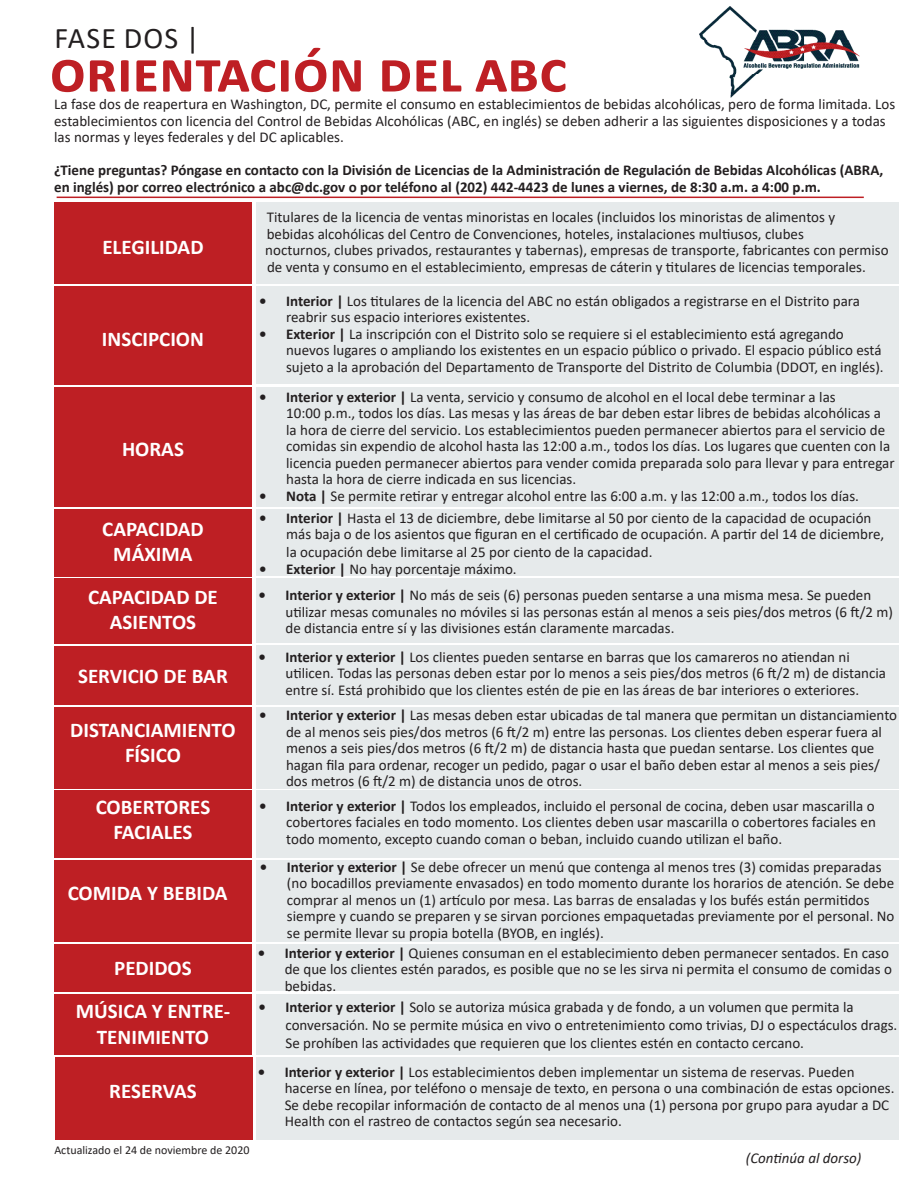
<style>
.page{position:relative;width:918px;height:1188px;background:#fff}
.page>*{position:absolute;margin:0;border:0;box-sizing:border-box;transform-origin:0 0}
.t1{font:700 60px "Calibri";color:#be1f24}
.t2{font:30px "Calibri";letter-spacing:.04em;color:#231f20}
.t3{font:700 21px/25.2px "Calibri";color:#fff;text-align:center}
.t4{font:15px/16.5px "Calibri";color:#231f20}
.t5{font:700 15px/16.5px "Calibri";color:#231f20}
.t6{font:italic 15px "Calibri";color:#231f20}
.t7{font:12px "Calibri";color:#231f20}
.s1{font-weight:700}
</style>
<div class="page">
<div style="left:256px;top:387px;width:643px;height:120px;background:#e6eaeb"></div>
<div style="left:54px;top:994px;width:198px;height:61px;background:#be1f24"></div>
<div style="left:54px;top:579px;width:198px;height:65px;background:#be1f24"></div>
<div style="left:54px;top:646px;width:198px;height:59px;background:#be1f24"></div>
<div style="left:54px;top:510px;width:198px;height:67px;background:#be1f24"></div>
<img style="left:700px;top:6px;width:160px;height:92px">
<div style="left:54px;top:202px;width:198px;height:81px;background:#be1f24"></div>
<div style="left:256px;top:202px;width:643px;height:81px;background:#e6eaeb"></div>
<div style="left:256px;top:510px;width:643px;height:66px;background:#e6eaeb"></div>
<div style="left:54px;top:707px;width:198px;height:81px;background:#be1f24"></div>
<div style="left:256px;top:579px;width:643px;height:64px;background:#e6eaeb"></div>
<div style="left:54px;top:286px;width:198px;height:98px;background:#be1f24"></div>
<div style="left:256px;top:286px;width:643px;height:98px;background:#e6eaeb"></div>
<div style="left:256px;top:707px;width:643px;height:81px;background:#e6eaeb"></div>
<div style="left:54px;top:791px;width:198px;height:67px;background:#be1f24"></div>
<div style="left:256px;top:791px;width:643px;height:67px;background:#e6eaeb"></div>
<div style="left:256px;top:860px;width:643px;height:81px;background:#e6eaeb"></div>
<div style="left:54px;top:860px;width:198px;height:81px;background:#be1f24"></div>
<div style="left:54px;top:945px;width:198px;height:47px;background:#be1f24"></div>
<div style="left:256px;top:945px;width:643px;height:46px;background:#e6eaeb"></div>
<div style="left:54px;top:387px;width:198px;height:120px;background:#be1f24"></div>
<div style="left:256px;top:994px;width:643px;height:61px;background:#e6eaeb"></div>
<div style="left:256px;top:646px;width:643px;height:59px;background:#e6eaeb"></div>
<hr style="left:57px;top:197px;width:807px;height:1px;background:#be1f24">
<div style="left:55px;top:1058px;width:197px;height:82px;background:#be1f24"></div>
<div style="left:256px;top:1058px;width:643px;height:82px;background:#e6eaeb"></div>
<p class="t2" style="left:55px;top:17px;width:146px">FASE DOS |</p>
<p class="t1" style="left:50px;top:29px;width:519px">ORIENTACIÓN DEL ABC</p>
<p class="t4" style="left:54px;top:96px;width:843px">La fase dos de reapertura en Washington, DC, permite el consumo en establecimientos de bebidas alcohólicas, pero de forma limitada. Los establecimientos con licencia del Control de Bebidas Alcohólicas (ABC, en inglés) se deben adherir a las siguientes disposiciones y a todas las normas y leyes federales y del DC aplicables.</p>
<p class="t5" style="left:54px;top:162px;width:831px">¿Tiene preguntas? Póngase en contacto con la División de Licencias de la Administración de Regulación de Bebidas Alcohólicas (ABRA, en inglés) por correo electrónico a abc@dc.gov o por teléfono al (202) 442-4423 de lunes a viernes, de 8:30 a.m. a 4:00 p.m.</p>
<p class="t3" style="left:102px;top:234px;width:103px">ELEGILIDAD</p>
<p class="t3" style="left:102px;top:326px;width:104px">INSCIPCION</p>
<p class="t3" style="left:122px;top:436px;width:63px">HORAS</p>
<p class="t3" style="left:102px;top:516px;width:103px">CAPACIDAD</p>
<p class="t3" style="left:113px;top:541px;width:81px">MÁXIMA</p>
<p class="t3" style="left:88px;top:584px;width:131px">CAPACIDAD DE<br>ASIENTOS</p>
<p class="t3" style="left:78px;top:663px;width:151px">SERVICIO DE BAR</p>
<p class="t3" style="left:70px;top:717px;width:167px">DISTANCIAMIENTO<br>FÍSICO</p>
<p class="t3" style="left:96px;top:794px;width:116px">COBERTORES</p>
<p class="t3" style="left:113px;top:819px;width:81px">FACIALES</p>
<p class="t3" style="left:68px;top:880px;width:161px">COMIDA Y BEBIDA</p>
<p class="t3" style="left:114px;top:955px;width:79px">PEDIDOS</p>
<p class="t3" style="left:76px;top:998px;width:156px">MÚSICA Y ENTRE-<br>TENIMIENTO</p>
<p class="t3" style="left:109px;top:1078px;width:89px">RESERVAS</p>
<p class="t7" style="left:54px;top:1142px;width:197px">Actualizado el 24 de noviembre de 2020</p>
<p class="t4" style="left:267px;top:209px;width:570px">Titulares de la licencia de ventas minoristas en locales (incluidos los minoristas de alimentos y</p>
<p class="t4" style="left:267px;top:225px;width:539px">bebidas alcohólicas del Centro de Convenciones, hoteles, instalaciones multiusos, clubes</p>
<p class="t4" style="left:265px;top:242px;width:625px">nocturnos, clubes privados, restaurantes y tabernas), empresas de transporte, fabricantes con permiso</p>
<p class="t4" style="left:267px;top:258px;width:600px">de venta y consumo en el establecimiento, empresas de cáterin y titulares de licencias temporales.</p>
<p class="t4" style="left:286px;top:292px;width:575px;text-indent:-27px"><span class="s1">• Interior |</span> Los titulares de la licencia del ABC no están obligados a registrarse en el Distrito para reabrir sus espacio interiores existentes.</p>
<p class="t4" style="left:286px;top:325px;width:599px;text-indent:-27px"><span class="s1">• Exterior |</span> La inscripción con el Distrito solo se requiere si el establecimiento está agregando nuevos lugares o ampliando los existentes en un espacio público o privado. El espacio público está sujeto a la aprobación del Departamento de Transporte del Distrito de Columbia (DDOT, en inglés).</p>
<p class="t4" style="left:286px;top:388px;width:610px;text-indent:-27px"><span class="s1">• Interior y exterior |</span> La venta, servicio y consumo de alcohol en el local debe terminar a las<br>10:00 p.m., todos los días. Las mesas y las áreas de bar deben estar libres de bebidas alcohólicas a la hora de cierre del servicio. Los establecimientos pueden permanecer abiertos para el servicio de comidas sin expendio de alcohol hasta las 12:00 a.m., todos los días. Los lugares que cuenten con la licencia pueden permanecer abiertos para vender comida preparada solo para llevar y para entregar hasta la hora de cierre indicada en sus licencias.</p>
<p class="t4" style="left:259px;top:487px;width:601px"><span class="s1">• Nota |</span> Se permite retirar y entregar alcohol entre las 6:00 a.m. y las 12:00 a.m., todos los días.</p>
<p class="t4" style="left:286px;top:509px;width:600px;text-indent:-27px"><span class="s1">• Interior |</span> Hasta el 13 de diciembre, debe limitarse al 50 por ciento de la capacidad de ocupación más baja o de los asientos que figuran en el certificado de ocupación. A partir del 14 de diciembre,</p>
<p class="t4" style="left:286px;top:543px;width:368px">la ocupación debe limitarse al 25 por ciento de la capacidad.</p>
<p class="t4" style="left:259px;top:560px;width:259px"><span class="s1">• Exterior |</span> No hay porcentaje máximo.</p>
<p class="t4" style="left:285px;top:587px;width:609px;text-indent:-27px"><span class="s1">• Interior y exterior |</span> No más de seis (6) personas pueden sentarse a una misma mesa. Se pueden utilizar mesas comunales no móviles si las personas están al menos a seis pies/dos metros (6 ft/2 m) de distancia entre sí y las divisiones están claramente marcadas.</p>
<p class="t4" style="left:285px;top:648px;width:602px;text-indent:-27px"><span class="s1">• Interior y exterior |</span> Los clientes pueden sentarse en barras que los camareros no atiendan ni utilicen. Todas las personas deben estar por lo menos a seis pies/dos metros (6 ft/2 m) de distancia entre sí. Está prohibido que los clientes estén de pie en las áreas de bar interiores o exteriores.</p>
<p class="t4" style="left:286px;top:707px;width:613px;text-indent:-27px"><span class="s1">• Interior y exterior |</span> Las mesas deben estar ubicadas de tal manera que permitan un distanciamiento de al menos seis pies/dos metros (6 ft/2 m) entre las personas. Los clientes deben esperar fuera al menos a seis pies/dos metros (6 ft/2 m) de distancia hasta que puedan sentarse. Los clientes que hagan fila para ordenar, recoger un pedido, pagar o usar el baño deben estar al menos a seis pies/ dos metros (6 ft/2 m) de distancia unos de otros.</p>
<p class="t4" style="left:286px;top:797px;width:591px;text-align:justify;text-indent:-27px"><span class="s1">• Interior y exterior |</span> Todos los empleados, incluido el personal de cocina, deben usar mascarilla o cobertores faciales en todo momento. Los clientes deben usar mascarilla o cobertores faciales en todo momento, excepto cuando coman o beban, incluido cuando utilizan el baño.</p>
<p class="t4" style="left:287px;top:858px;width:609px;text-indent:-27px"><span class="s1">• Interior y exterior |</span> Se debe ofrecer un menú que contenga al menos tres (3) comidas preparadas (no bocadillos previamente envasados) en todo momento durante los horarios de atención. Se debe comprar al menos un (1) artículo por mesa. Las barras de ensaladas y los bufés están permitidos siempre y cuando se preparen y se sirvan porciones empaquetadas previamente por el personal. No se permite llevar su propia botella (BYOB, en inglés).</p>
<p class="t4" style="left:285px;top:944px;width:609px;text-indent:-27px"><span class="s1">• Interior y exterior |</span> Quienes consuman en el establecimiento deben permanecer sentados. En caso de que los clientes estén parados, es posible que no se les sirva ni permita el consumo de comidas o bebidas.</p>
<p class="t4" style="left:285px;top:997px;width:613px;line-height:18px;text-indent:-27px"><span class="s1">• Interior y exterior |</span> Solo se autoriza música grabada y de fondo, a un volumen que permita la conversación. No se permite música en vivo o entretenimiento como trivias, DJ o espectáculos drags.<br>Se prohíben las actividades que requieren que los clientes estén en contacto cercano.</p>
<p class="t4" style="left:285px;top:1063px;width:611px;text-indent:-27px"><span class="s1">• Interior y exterior |</span> Los establecimientos deben implementar un sistema de reservas. Pueden hacerse en línea, por teléfono o mensaje de texto, en persona o una combinación de estas opciones.<br>Se debe recopilar información de contacto de al menos una (1) persona por grupo para ayudar a DC Health con el rastreo de contactos según sea necesario.</p>
<p class="t6" style="left:746px;top:1148px;width:117px">(Continúa al dorso)</p>
</div>
